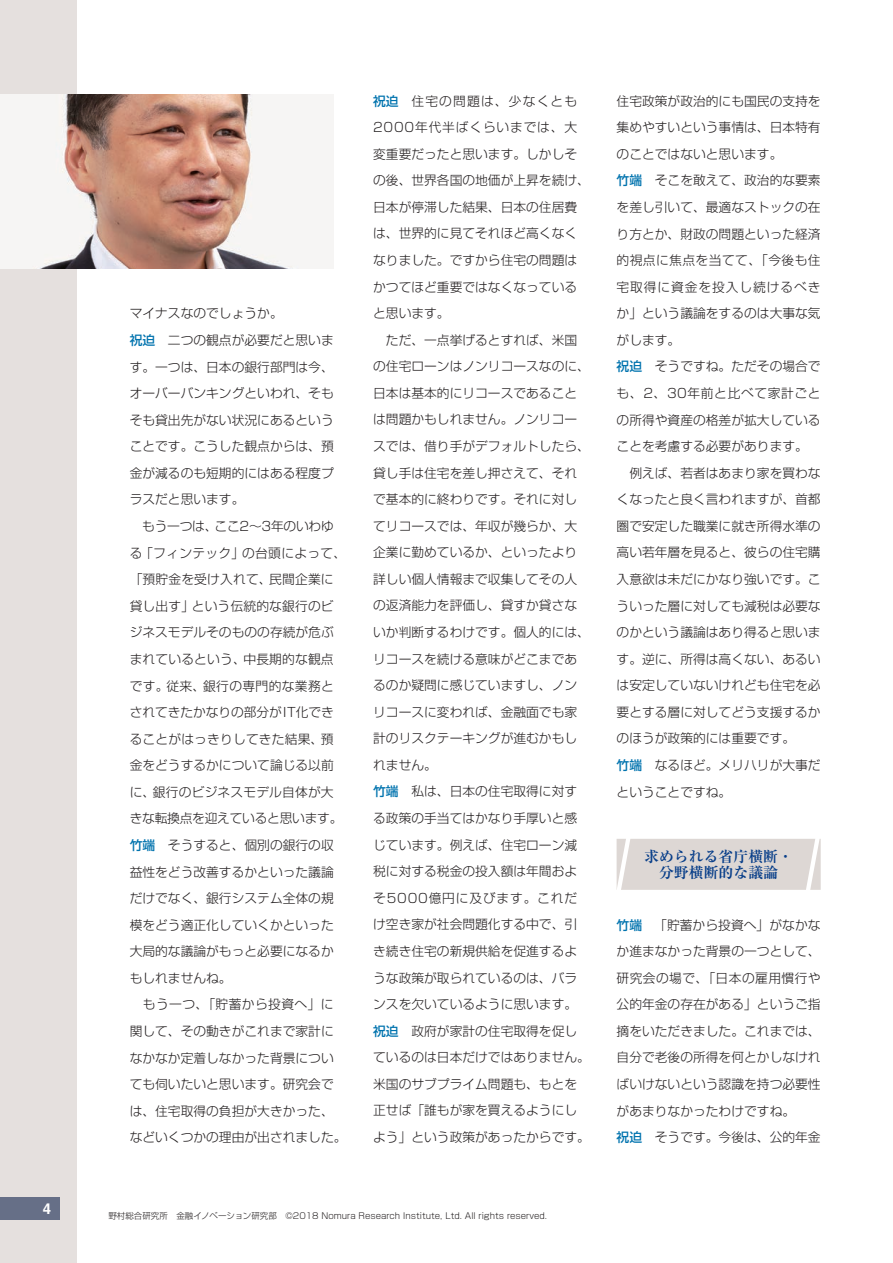
<style>
.page{position:relative;width:893px;height:1263px;background:#fff}
.page>*{position:absolute;margin:0;border:0;box-sizing:border-box;transform-origin:0 0}
.t1{font:700 14.85px/15.9px "Ryumin Pro";color:#083e89;text-align:center}
.t2{font:700 14.85px "Helvetica LT Std";color:#fff}
.t3{font:300 12.75px/26.5px "Shin Go Pro";color:#231f20}
.t4{font:300 8.55px "Shin Go Pro";color:#231f20}
.s1{font-weight:500;color:#0073ae}
</style>
<div class="page">
<div style="left:0;top:0;width:77px;height:1263px;background:#e5e0de"></div>
<img style="left:0;top:95px;width:334px;height:174px">
<div style="left:617px;top:839px;width:204px;height:51px;background:#ddd7d4"></div>
<svg style="left:616px;top:839px;width:14px;height:51px"></svg>
<svg style="left:806px;top:839px;width:15px;height:51px"></svg>
<div style="left:0;top:1197px;width:60px;height:23px;background:#666f87"></div>
<p class="t2" style="left:43px;top:1199px;width:10px">4</p>
<p class="t3" style="left:130px;top:299px;width:218px">マイナスなのでしょうか。<br><span class="s1">祝迫</span> 二つの観点が必要だと思います。一つは、日本の銀行部門は今、オーバーバンキングといわれ、そもそも貸出先がない状況にあるということです。こうした観点からは、預金が減るのも短期的にはある程度プラスだと思います。<br>　もう一つは、ここ2～3年のいわゆる「フィンテック」の台頭によって、「預貯金を受け入れて、民間企業に貸し出す」という伝統的な銀行のビジネスモデルそのものの存続が危ぶまれているという、中長期的な観点です。従来、銀行の専門的な業務とされてきたかなりの部分がIT化できることがはっきりしてきた結果、預金をどうするかについて論じる以前に、銀行のビジネスモデル自体が大きな転換点を迎えていると思います。<span class="s1">竹端</span> そうすると、個別の銀行の収益性をどう改善するかといった議論だけでなく、銀行システム全体の規模をどう適正化していくかといった大局的な議論がもっと必要になるかもしれませんね。<br>　もう一つ、「貯蓄から投資へ」に関して、その動きがこれまで家計になかなか定着しなかった背景についても伺いたいと思います。研究会では、住宅取得の負担が大きかった、などいくつかの理由が出されました。</p>
<p class="t3" style="left:373px;top:86px;width:218px"><span class="s1">祝迫</span> 住宅の問題は、少なくとも<br>2000年代半ばくらいまでは、大変重要だったと思います。しかしその後、世界各国の地価が上昇を続け、日本が停滞した結果、日本の住居費は、世界的に見てそれほど高くなくなりました。ですから住宅の問題はかつてほど重要ではなくなっていると思います。<br>　ただ、一点挙げるとすれば、米国の住宅ローンはノンリコースなのに、日本は基本的にリコースであることは問題かもしれません。ノンリコースでは、借り手がデフォルトしたら、貸し手は住宅を差し押さえて、それで基本的に終わりです。それに対してリコースでは、年収が幾らか、大企業に勤めているか、といったより詳しい個人情報まで収集してその人の返済能力を評価し、貸すか貸さないか判断するわけです。個人的には、リコースを続ける意味がどこまであるのか疑問に感じていますし、ノンリコースに変われば、金融面でも家計のリスクテーキングが進むかもしれません。<br><span class="s1">竹端</span> 私は、日本の住宅取得に対する政策の手当てはかなり手厚いと感じています。例えば、住宅ローン減税に対する税金の投入額は年間およそ5000億円に及びます。これだけ空き家が社会問題化する中で、引き続き住宅の新規供給を促進するような政策が取られているのは、バランスを欠いているように思います。<span class="s1">祝迫</span> 政府が家計の住宅取得を促しているのは日本だけではありません。米国のサブプライム問題も、もとを正せば「誰もが家を買えるようにしよう」という政策があったからです。</p>
<p class="t4" style="left:108px;top:1209px;width:440px">野村総合研究所　金融イノベーション研究部　©2018 Nomura Research Institute, Ltd. All rights reserved.</p>
<p class="t3" style="left:617px;top:86px;width:206px">住宅政策が政治的にも国民の支持を集めやすいという事情は、日本特有のことではないと思います。<br><span class="s1">竹端</span> そこを敢えて、政治的な要素を差し引いて、最適なストックの在り方とか、財政の問題といった経済的視点に焦点を当てて、「今後も住宅取得に資金を投入し続けるべきか」という議論をするのは大事な気がします。<br><span class="s1">祝迫</span> そうですね。ただその場合でも、2、30年前と比べて家計ごとの所得や資産の格差が拡大していることを考慮する必要があります。　例えば、若者はあまり家を買わなくなったと良く言われますが、首都圏で安定した職業に就き所得水準の高い若年層を見ると、彼らの住宅購入意欲は未だにかなり強いです。こういった層に対しても減税は必要なのかという議論はあり得ると思います。逆に、所得は高くない、あるいは安定していないけれども住宅を必要とする層に対してどう支援するかのほうが政策的には重要です。<br><span class="s1">竹端</span> なるほど。メリハリが大事だということですね。</p>
<p class="t1" style="left:644px;top:847px;width:150px">求められる省庁横断・分野横断的な議論</p>
<p class="t3" style="left:617px;top:910px;width:206px"><span class="s1">竹端</span> 「貯蓄から投資へ」がなかなか進まなかった背景の一つとして、研究会の場で、「日本の雇用慣行や公的年金の存在がある」というご指摘をいただきました。これまでは、自分で老後の所得を何とかしなければいけないという認識を持つ必要性があまりなかったわけですね。<br><span class="s1">祝迫</span> そうです。今後は、公的年金</p>
</div>
